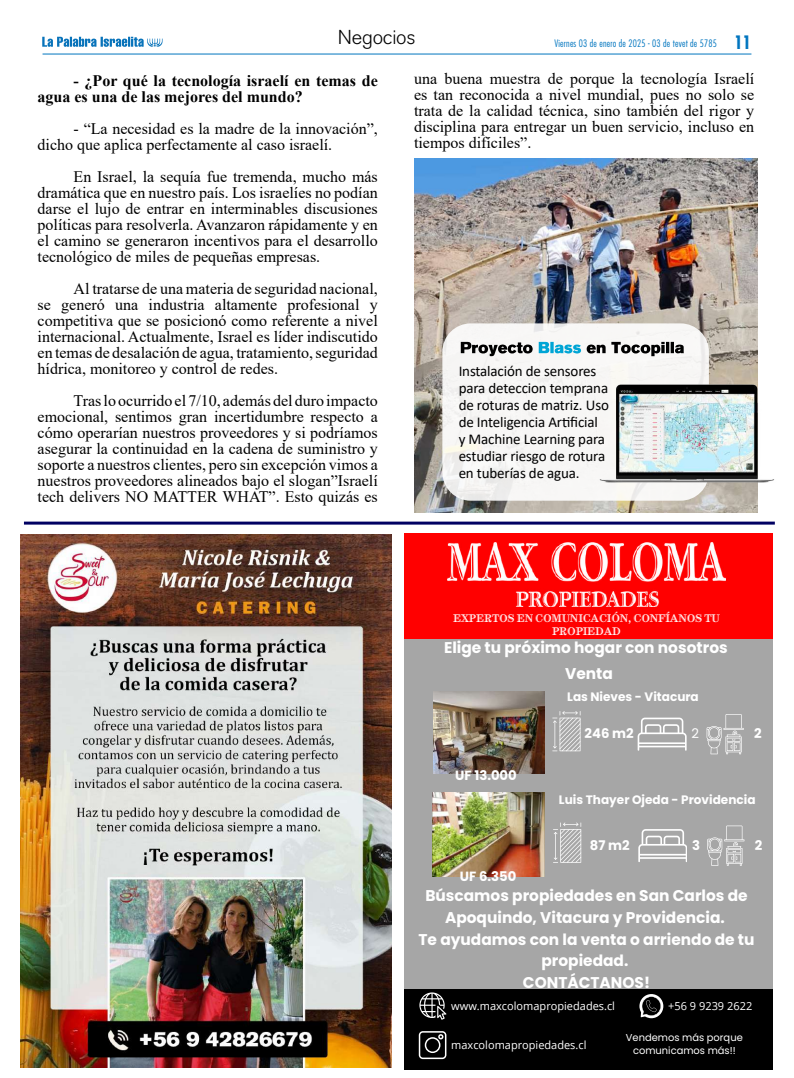
<style>
.page{position:relative;width:794px;height:1078px;background:#fff}
.page>*{position:absolute;margin:0;border:0;box-sizing:border-box;transform-origin:0 0}
.t1{font:300 20px "Akzidenz Grotesk BQ";letter-spacing:-.01em;color:#000}
.t2{font:16px/16px "Times New Roman";color:#000;text-align:justify}
.t3{font:700 16px/16px "Times New Roman";color:#000}
.t4{font:700 15.6px/21.7px "Poppins";color:#fff;text-align:center}
.t5{font:15px/17px "Calibri";letter-spacing:-.01em;color:#000}
.t6{font:700 13.3px "Poppins";color:#fff}
.t7{font:13.3px "Poppins";color:#fff}
.t8{font:700 12.2px "Poppins";color:#fff}
.t9{font:11.1px "Open Sans";color:#fff}
.t10{font:10px/13.3px "Century Handtooled ITC Std";color:#fff;text-align:center}
.t11{font:300 condensed 10px "Futura Std";letter-spacing:.02em;color:#0075bf}
.t12{font:10px/13.3px "Poppins";color:#fff;text-align:center}
.s1{font-weight:700;font-size:18px}
</style>
<div class="page">
<div style="left:404px;top:533px;width:368px;height:536px;background:#a6a6a6"></div>
<div style="left:404px;top:988px;width:368px;height:81px;background:#000"></div>
<div style="left:404px;top:533px;width:368px;height:106px;background:#f00"></div>
<img style="left:447px;top:542px;width:279px;height:64px">
<svg style="left:419px;top:992px;width:27px;height:27px"></svg>
<svg style="left:419px;top:1031px;width:27px;height:27px"></svg>
<svg style="left:639px;top:994px;width:24px;height:23px"></svg>
<svg style="left:706px;top:714px;width:37px;height:40px"></svg>
<svg style="left:552px;top:711px;width:29px;height:40px"></svg>
<svg style="left:637px;top:717px;width:49px;height:33px"></svg>
<img style="left:432px;top:792px;width:112px;height:84px">
<svg style="left:707px;top:825px;width:37px;height:40px"></svg>
<svg style="left:553px;top:822px;width:28px;height:40px"></svg>
<svg style="left:638px;top:829px;width:49px;height:32px"></svg>
<img style="left:434px;top:691px;width:110px;height:82px">
<hr style="left:43px;top:53px;width:708px;height:1px;background:#0075bf">
<svg style="left:42px;top:37px;width:120px;height:10px"></svg>
<img style="left:20px;top:534px;width:371px;height:533px">
<hr style="left:24px;top:521px;width:751px;height:3px;background:#000062">
<img style="left:414px;top:159px;width:343px;height:353px">
<div style="left:442px;top:323px;width:267px;height:177px;background:#f7f6f5;border-radius:28px"></div>
<img style="left:600px;top:374px;width:175px;height:110px">
<svg style="left:539px;top:342px;width:145px;height:14px"></svg>
<svg style="left:461px;top:342px;width:71px;height:14px"></svg>
<p class="t1" style="left:338px;top:26px;width:79px">Negocios</p>
<p class="t11" style="left:554px;top:37px;width:198px">Viernes 03 de enero de 2025 - 03 de tevet de 5785 <span class="s1">11</span></p>
<p class="t3" style="left:38px;top:72px;width:342px;text-indent:36px">- ¿Por qué la tecnología israelí en temas de agua es una de las mejores del mundo?</p>
<p class="t2" style="left:38px;top:120px;width:342px;text-indent:36px">- “La necesidad es la madre de la innovación”, dicho que aplica perfectamente al caso israelí.</p>
<p class="t2" style="left:38px;top:168px;width:342px;text-indent:36px">En Israel, la sequía fue tremenda, mucho más dramática que en nuestro país. Los israelíes no podían darse el lujo de entrar en interminables discusiones políticas para resolverla. Avanzaron rápidamente y en el camino se generaron incentivos para el desarrollo tecnológico de miles de pequeñas empresas.</p>
<p class="t2" style="left:38px;top:280px;width:342px;text-indent:36px">Al tratarse de una materia de seguridad nacional, se generó una industria altamente profesional y competitiva que se posicionó como referente a nivel internacional. Actualmente, Israel es líder indiscutido en temas de desalación de agua, tratamiento, seguridad hídrica, monitoreo y control de redes.</p>
<p class="t2" style="left:38px;top:392px;width:342px;text-indent:36px">Tras lo ocurrido el 7/10, además del duro impacto emocional, sentimos gran incertidumbre respecto a cómo operarían nuestros proveedores y si podríamos asegurar la continuidad en la cadena de suministro y soporte a nuestros clientes, pero sin excepción vimos a nuestros proveedores alineados bajo el slogan”Israelí tech delivers NO MATTER WHAT”. Esto quizás es</p>
<p class="t2" style="left:414px;top:70px;width:342px">una buena muestra de porque la tecnología Israelí es tan reconocida a nivel mundial, pues no solo se trata de la calidad técnica, sino también del rigor y disciplina para entregar un buen servicio, incluso en tiempos difíciles”.</p>
<p class="t5" style="left:459px;top:362px;width:152px">Instalación de sensores para deteccion temprana de roturas de matriz. Uso de Inteligencia Artificial<br>y Machine Learning para estudiar riesgo de rotura en tuberías de agua.</p>
<p class="t10" style="left:453px;top:611px;width:268px">EXPERTOS EN COMUNICACIÓN, CONFÍANOS TU<br>PROPIEDAD</p>
<p class="t4" style="left:444px;top:636px;width:285px">Elige tu próximo hogar con nosotros</p>
<p class="t6" style="left:455px;top:767px;width:63px">UF 13.000</p>
<p class="t4" style="left:565px;top:662px;width:49px">Venta</p>
<p class="t8" style="left:567px;top:689px;width:133px">Las Nieves - Vitacura</p>
<p class="t6" style="left:584px;top:725px;width:51px">246 m2</p>
<p class="t7" style="left:691px;top:725px;width:9px">2</p>
<p class="t6" style="left:754px;top:725px;width:9px">2</p>
<p class="t8" style="left:559px;top:792px;width:198px">Luis Thayer Ojeda - Providencia</p>
<p class="t6" style="left:590px;top:837px;width:41px">87 m2</p>
<p class="t6" style="left:692px;top:837px;width:9px">3</p>
<p class="t6" style="left:755px;top:837px;width:9px">2</p>
<p class="t4" style="left:418px;top:885px;width:337px">Búscamos propiedades en San Carlos de<br>Apoquindo, Vitacura y Providencia.<br>Te ayudamos con la venta o arriendo de tu propiedad.<br>CONTÁCTANOS!</p>
<p class="t6" style="left:460px;top:868px;width:58px">UF 6.350</p>
<p class="t9" style="left:451px;top:998px;width:165px">www.maxcolomapropiedades.cl</p>
<p class="t9" style="left:451px;top:1037px;width:137px">maxcolomapropiedades.cl</p>
<p class="t9" style="left:668px;top:998px;width:85px">+56 9 9239 2622</p>
<p class="t12" style="left:626px;top:1030px;width:118px">Vendemos más porque comunicamos más!!</p>
</div>
